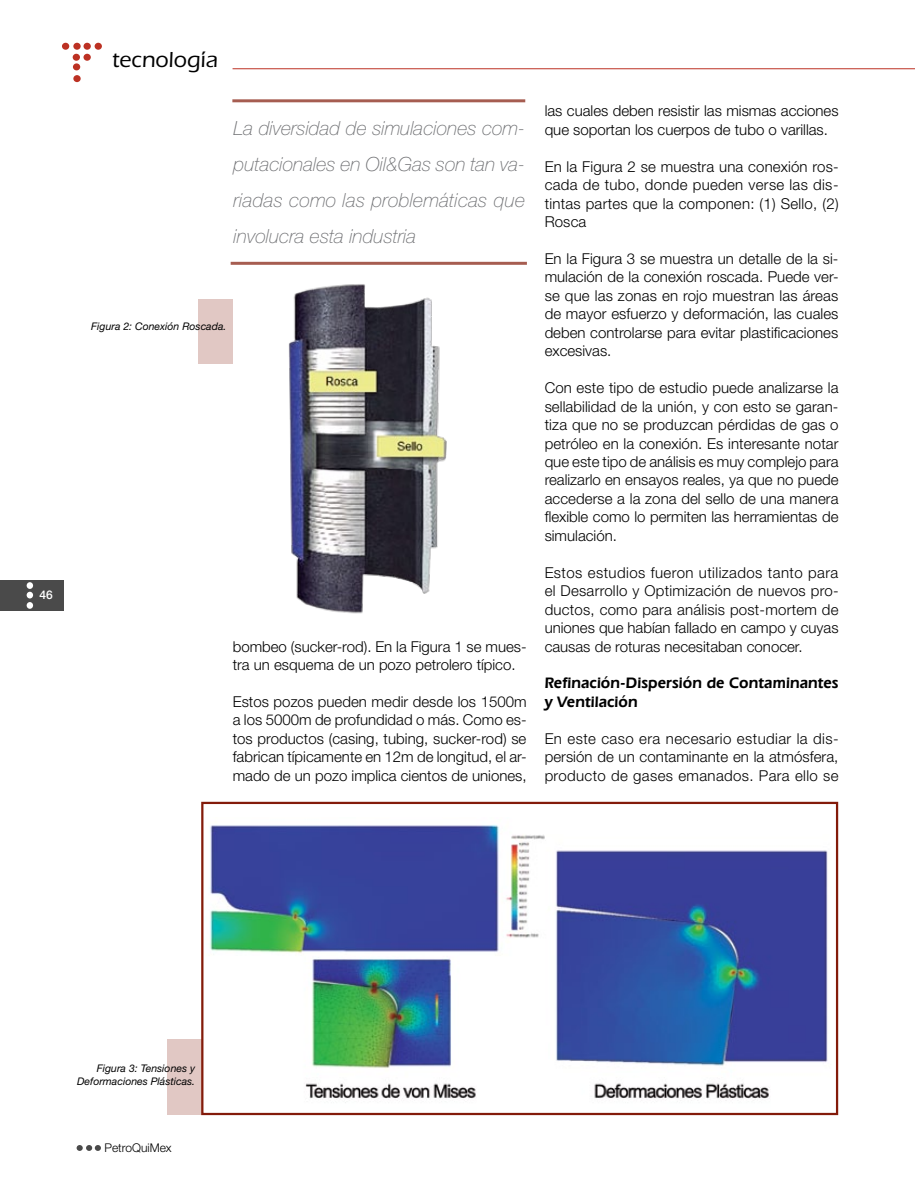
<style>
.page{position:relative;width:915px;height:1191px;background:#fff}
.page>*{position:absolute;margin:0;border:0;box-sizing:border-box;transform-origin:0 0}
.t1{font:500 22.5px "ITC Eras Std";color:#000}
.t2{font:italic 100 19.5px/36px "Helvetica Neue LT Std";letter-spacing:.01em;color:#6d6e71;text-align:justify}
.t3{font:600 15.75px/18.5px "Eras IT Cby BT";letter-spacing:.005em;color:#000}
.t4{font:300 15px/18.5px "Helvetica Neue LT Std";color:#000;text-align:justify}
.t5{font:300 12px "Helvetica Neue LT Std";color:#000}
.t6{font:500 12px "Helvetica Neue LT Std";color:#fff}
.t7{font:italic 10.5px/12.6px "Helvetica Neue LT Std";color:#000;text-align:right}
</style>
<div class="page">
<hr style="left:232px;top:68px;width:682px;height:1px;background:#bc3123">
<svg style="left:77px;top:1145px;width:24px;height:5px"></svg>
<div style="left:62px;top:43px;width:7px;height:7px;background:#bc3123;border-radius:50%"></div>
<div style="left:73px;top:54px;width:7px;height:7px;background:#bc3123;border-radius:50%"></div>
<div style="left:73px;top:43px;width:8px;height:7px;background:#bc3123;border-radius:50%"></div>
<div style="left:73px;top:63px;width:7px;height:7px;background:#bc3123;border-radius:50%"></div>
<div style="left:95px;top:43px;width:7px;height:7px;background:#bc3123;border-radius:50%"></div>
<div style="left:73px;top:75px;width:8px;height:7px;background:#bc3123;border-radius:50%"></div>
<div style="left:83px;top:43px;width:8px;height:7px;background:#bc3123;border-radius:50%"></div>
<div style="left:83px;top:54px;width:8px;height:7px;background:#bc3123;border-radius:50%"></div>
<div style="left:0;top:580px;width:64px;height:30px;background:#4a4a4a"></div>
<svg style="left:27px;top:592px;width:6px;height:6px"></svg>
<div style="left:27px;top:602px;width:6px;height:7px;background:#fff;border-radius:50%"></div>
<div style="left:27px;top:582px;width:6px;height:7px;background:#fff;border-radius:50%"></div>
<img style="left:210px;top:824px;width:618px;height:279px">
<div style="left:201px;top:801px;width:636px;height:314px;border:2px solid #831b0a"></div>
<hr style="left:232px;top:99px;width:293px;height:3px;background:#831b0a">
<hr style="left:230px;top:262px;width:296px;height:3px;background:#831b0a">
<img style="left:288px;top:284px;width:159px;height:330px">
<div style="left:198px;top:299px;width:34px;height:65px;background:#e1c8c4"></div>
<div style="left:167px;top:1039px;width:34px;height:75px;background:#e1c8c4"></div>
<p class="t6" style="left:40px;top:588px;width:15px">46</p>
<h1 class="t1" style="left:112px;top:47px;width:107px">tecnología</h1>
<h2 class="t2" style="left:233px;top:110px;width:293px">La diversidad de simulaciones com&shy;putacionales en Oil&amp;Gas son tan va&shy;riadas como las problemáticas que involucra esta industria</h2>
<p class="t7" style="left:91px;top:319px;width:136px">Figura 2: Conexión Roscada.</p>
<p class="t4" style="left:233px;top:636px;width:295px">bombeo (sucker-rod). En la Figura 1 se mues&shy;tra un esquema de un pozo petrolero típico.</p>
<p class="t4" style="left:233px;top:692px;width:295px">Estos pozos pueden medir desde los 1500m a los 5000m de profundidad o más. Como es&shy;tos productos (casing, tubing, sucker-rod) se fabrican típicamente en 12m de longitud, el ar&shy;mado de un pozo implica cientos de uniones,</p>
<p class="t4" style="left:544px;top:101px;width:295px">las cuales deben resistir las mismas acciones que soportan los cuerpos de tubo o varillas.</p>
<p class="t4" style="left:544px;top:157px;width:295px">En la Figura 2 se muestra una conexión ros&shy;cada de tubo, donde pueden verse las dis&shy;tintas partes que la componen: (1) Sello, (2)<br>Rosca</p>
<p class="t4" style="left:544px;top:249px;width:295px">En la Figura 3 se muestra un detalle de la si&shy;mulación de la conexión roscada. Puede ver&shy;se que las zonas en rojo muestran las áreas de mayor esfuerzo y deformación, las cuales deben controlarse para evitar plastificaciones excesivas.</p>
<p class="t4" style="left:544px;top:378px;width:295px">Con este tipo de estudio puede analizarse la sellabilidad de la unión, y con esto se garan&shy;tiza que no se produzcan pérdidas de gas o petróleo en la conexión. Es interesante notar que este tipo de análisis es muy complejo para realizarlo en ensayos reales, ya que no puede accederse a la zona del sello de una manera flexible como lo permiten las herramientas de simulación.</p>
<p class="t4" style="left:544px;top:563px;width:295px">Estos estudios fueron utilizados tanto para el Desarrollo y Optimización de nuevos pro&shy;ductos, como para análisis post-mortem de uniones que habían fallado en campo y cuyas causas de roturas necesitaban conocer.</p>
<p class="t3" style="left:544px;top:673px;width:295px">Refinación-Dispersión de Contaminantes y Ventilación</p>
<p class="t4" style="left:544px;top:729px;width:295px">En este caso era necesario estudiar la dis&shy;persión de un contaminante en la atmósfera, producto de gases emanados. Para ello se</p>
<p class="t7" style="left:77px;top:1061px;width:119px">Figura 3: Tensiones y<br>Deformaciones Plásticas.</p>
<p class="t5" style="left:104px;top:1140px;width:69px">PetroQuiMex</p>
</div>
